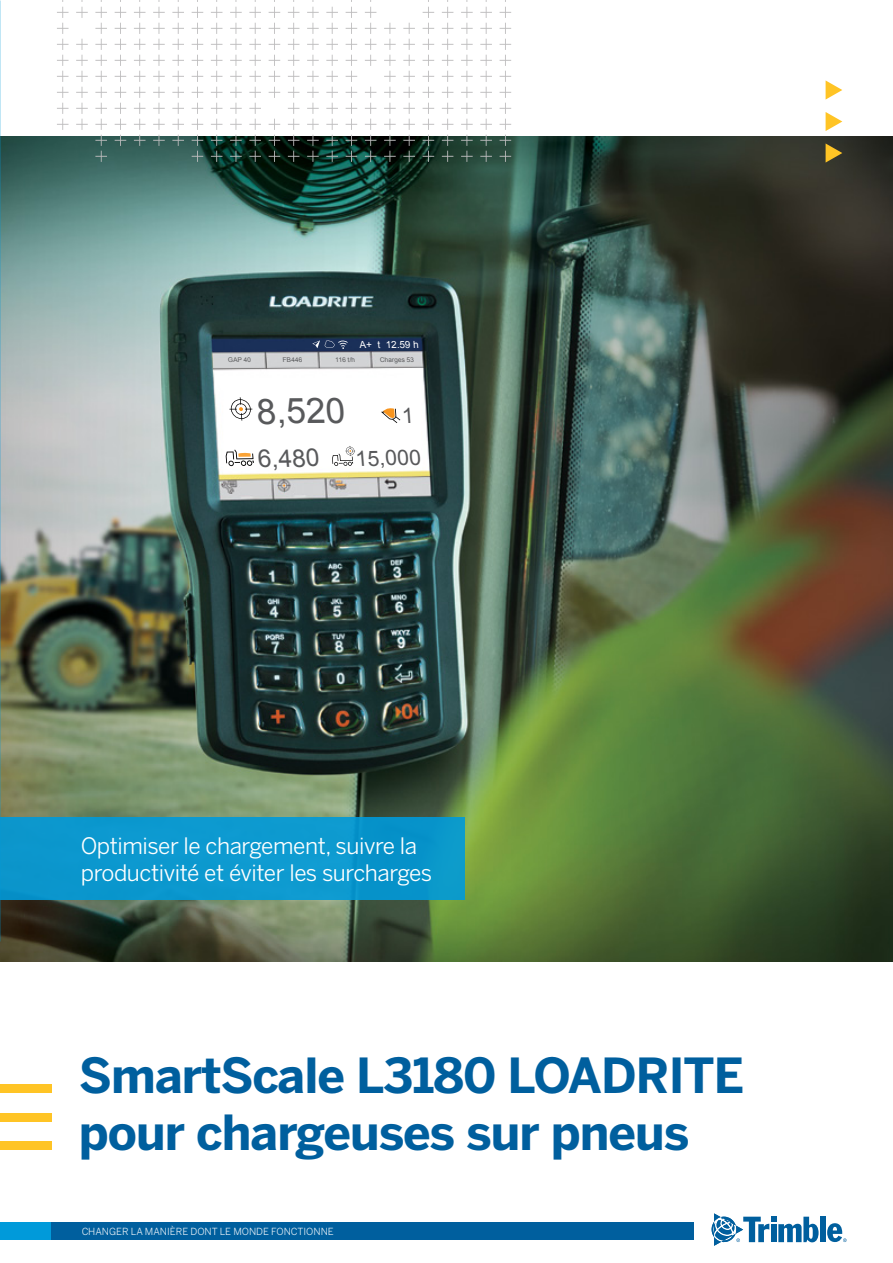
<style>
.page{position:relative;width:893px;height:1263px;background:#fff}
.page>*{position:absolute;margin:0;border:0;box-sizing:border-box;transform-origin:0 0}
.t1{font:700 48px/57px "Benton Sans";letter-spacing:-.02em;color:#005f9e}
.t2{font:35.25px "Arial";color:#58595b}
.t3{font:24.6px "Arial";color:#58595b}
.t4{font:22.5px/27px "Benton Sans";letter-spacing:-.02em;color:#fff}
.t5{font:21.3px "Arial";color:#58595b}
.t6{font:9.75px "Benton Sans";color:#fff}
.t7{font:9.75px "Arial";color:#fff}
.t8{font:6.6px "Arial";color:#58595b}
</style>
<div class="page">
<div style="left:820px;top:1217px;width:6px;height:25px;background:#005f9e"></div>
<svg style="left:712px;top:1213px;width:107px;height:33px"></svg>
<svg style="left:827px;top:1223px;width:20px;height:19px"></svg>
<div style="left:0;top:1222px;width:670px;height:18px;background:#009ada"></div>
<div style="left:51px;top:1222px;width:643px;height:18px;background:#005f9e"></div>
<img style="left:0;top:136px;width:893px;height:825px">
<svg style="left:826px;top:80px;width:16px;height:20px"></svg>
<svg style="left:826px;top:112px;width:16px;height:19px"></svg>
<svg style="left:826px;top:143px;width:16px;height:20px"></svg>
<svg style="left:57px;top:0;width:454px;height:162px"></svg>
<div style="left:0;top:1085px;width:51px;height:8px;background:#ffc425"></div>
<div style="left:0;top:1113px;width:51px;height:8px;background:#ffc425"></div>
<div style="left:0;top:1142px;width:51px;height:8px;background:#ffc425"></div>
<div style="left:0;top:818px;width:465px;height:82px;background:#0c98ce"></div>
<svg style="left:381px;top:407px;width:20px;height:16px"></svg>
<svg style="left:312px;top:340px;width:36px;height:9px"></svg>
<svg style="left:225px;top:449px;width:29px;height:17px"></svg>
<svg style="left:229px;top:397px;width:24px;height:24px"></svg>
<svg style="left:332px;top:446px;width:23px;height:20px"></svg>
<p class="t7" style="left:360px;top:338px;width:61px">A+ t 12.59 h</p>
<p class="t8" style="left:228px;top:355px;width:25px">GAP 40</p>
<p class="t8" style="left:283px;top:355px;width:22px">FB446</p>
<p class="t8" style="left:336px;top:355px;width:22px">116 t/h</p>
<p class="t8" style="left:380px;top:355px;width:36px">Charges 53</p>
<h2 class="t2" style="left:258px;top:388px;width:94px">8,520</h2>
<p class="t5" style="left:402px;top:402px;width:15px">1</p>
<p class="t3" style="left:258px;top:442px;width:63px;rotate:-1deg">6,480</p>
<p class="t5" style="left:356px;top:444px;width:67px;rotate:-1deg">15,000</p>
<p class="t4" style="left:81px;top:832px;width:353px">Optimiser le chargement, suivre la productivité et éviter les surcharges</p>
<h1 class="t1" style="left:79px;top:1048px;width:667px">SmartScale L3180 LOADRITE pour chargeuses sur pneus</h1>
<p class="t6" style="left:81px;top:1226px;width:254px">CHANGER LA MANIÈRE DONT LE MONDE FONCTIONNE</p>
</div>
